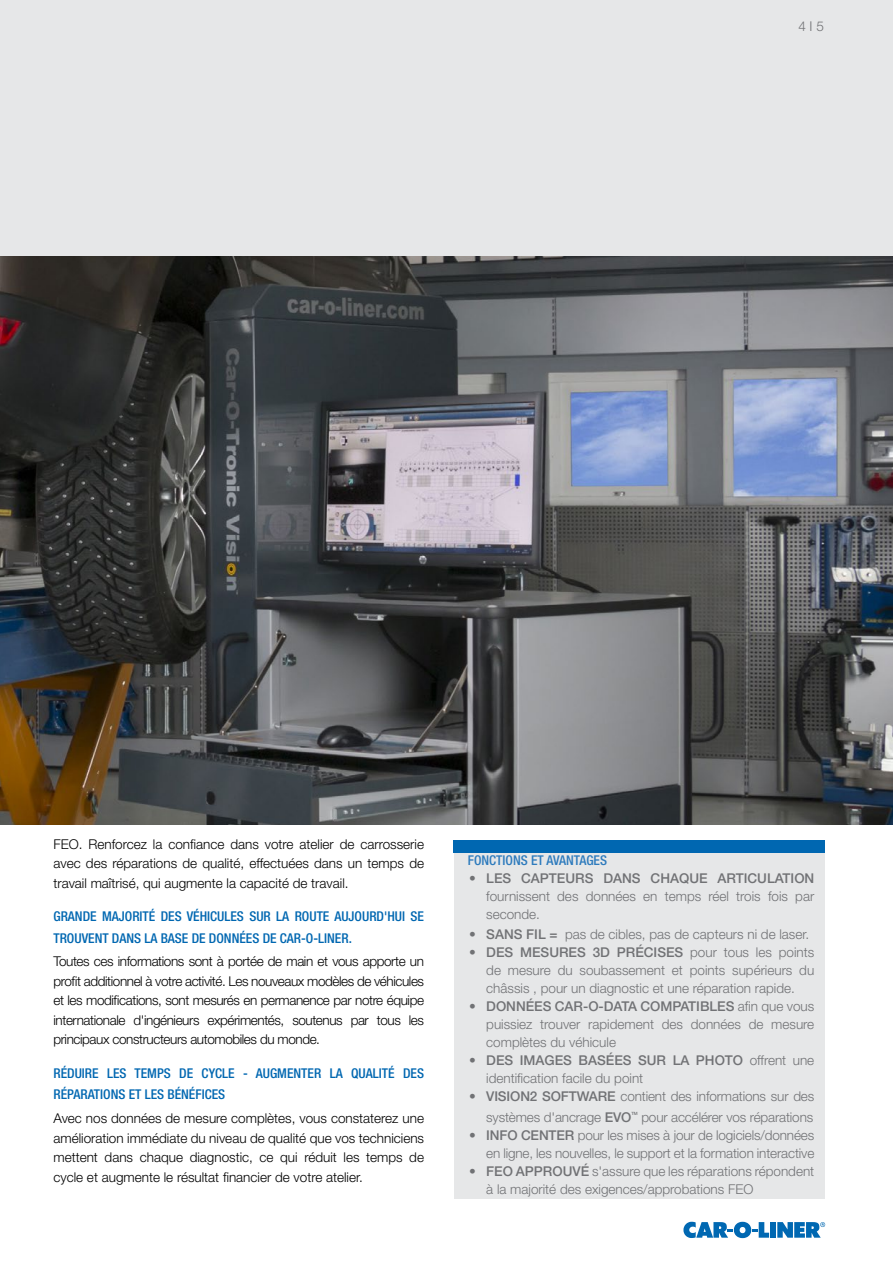
<style>
.page{position:relative;width:893px;height:1263px;background:#fff}
.page>*{position:absolute;margin:0;border:0;box-sizing:border-box;transform-origin:0 0}
.t1{font:300 13.5px/18px "Helvetica Neue LT Pro";color:#717275;text-align:justify}
.t2{font:300 13.5px/19.5px "Helvetica Neue LT Pro";color:#000;text-align:justify}
.t3{font:500 condensed 13.5px/21.6px "Helvetica Neue LT Pro";color:#0067b1}
.t4{font:500 condensed 13.5px "Helvetica Neue LT Pro";color:#2e7bbd}
.t5{font:500 4.35px "Helvetica Neue LT Pro";color:#717275}
.s1{font-weight:500}
</style>
<div class="page">
<svg style="left:683px;top:1222px;width:86px;height:16px"></svg>
<div style="left:770px;top:1222px;width:6px;height:16px;background:#0068b2"></div>
<svg style="left:777px;top:1222px;width:48px;height:16px"></svg>
<img style="left:0;top:255px;width:893px;height:570px">
<div style="left:0;top:0;width:893px;height:255px;background:#e6e7e8"></div>
<div style="left:454px;top:852px;width:370px;height:347px;background:#e6e7e8"></div>
<div style="left:454px;top:840px;width:371px;height:13px;background:#0067b1"></div>
<p class="t1" style="left:798px;top:17px;width:27px">4 I 5</p>
<p class="t2" style="left:53px;top:834px;width:372px">FEO. Renforcez la confiance dans votre atelier de carrosserie avec des réparations de qualité, effectuées dans un temps de travail maîtrisé, qui augmente la capacité de travail.</p>
<p class="t3" style="left:53px;top:905px;width:372px">GRANDE MAJORITÉ DES VÉHICULES SUR LA ROUTE AUJOURD'HUI SE<br>TROUVENT DANS LA BASE DE DONNÉES DE CAR-O-LINER.</p>
<p class="t2" style="left:53px;top:951px;width:372px">Toutes ces informations sont à portée de main et vous apporte un profit additionnel à votre activité. Les nouveaux modèles de véhicules et les modifications, sont mesurés en permanence par notre équipe internationale d'ingénieurs expérimentés, soutenus par tous les principaux constructeurs automobiles du monde.</p>
<p class="t3" style="left:53px;top:1062px;width:372px">RÉDUIRE LES TEMPS DE CYCLE - AUGMENTER LA QUALITÉ DES<br>RÉPARATIONS ET LES BÉNÉFICES</p>
<p class="t2" style="left:53px;top:1108px;width:372px">Avec nos données de mesure complètes, vous constaterez une amélioration immédiate du niveau de qualité que vos techniciens mettent dans chaque diagnostic, ce qui réduit les temps de cycle et augmente le résultat financier de votre atelier.</p>
<p class="t4" style="left:468px;top:853px;width:141px">FONCTIONS ET AVANTAGES</p>
<p class="t1" style="left:486px;top:869px;width:330px;text-indent:-17px"><span class="s1">• LES CAPTEURS DANS CHAQUE ARTICULATION </span>fournissent des données en temps réel trois fois par seconde.</p>
<p class="t1" style="left:469px;top:925px;width:341px"><span class="s1">• SANS FIL =</span> pas de cibles, pas de capteurs ni de laser.</p>
<p class="t1" style="left:486px;top:943px;width:330px;text-indent:-17px"><span class="s1">• DES MESURES 3D PRÉCISES</span> pour tous les points de mesure du soubassement et points supérieurs du châssis , pour un diagnostic et une réparation rapide.</p>
<p class="t1" style="left:486px;top:997px;width:330px;text-indent:-17px"><span class="s1">• DONNÉES CAR-O-DATA COMPATIBLES</span> afin que vous puissiez trouver rapidement des données de mesure complètes du véhicule</p>
<p class="t1" style="left:486px;top:1051px;width:330px;text-indent:-17px"><span class="s1">• DES IMAGES BASÉES SUR LA PHOTO</span> offrent une identification facile du point</p>
<p class="t1" style="left:486px;top:1085px;width:330px;line-height:21px;text-indent:-17px"><span class="s1">• VISION2 SOFTWARE</span> contient des informations sur des systèmes d'ancrage <span class="s1">EVO</span></p>
<p class="t5" style="left:631px;top:1111px;width:8px">TM</p>
<p class="t1" style="left:641px;top:1108px;width:173px">pour accélérer vos réparations</p>
<p class="t1" style="left:469px;top:1126px;width:347px;text-align:right"><span class="s1">• INFO CENTER</span> pour les mises à jour de logiciels/données en ligne, les nouvelles, le support et la formation interactive</p>
<p class="t1" style="left:486px;top:1162px;width:330px;text-indent:-17px"><span class="s1">• FEO APPROUVÉ</span> s'assure que les réparations répondent à la majorité des exigences/approbations FEO</p>
</div>
